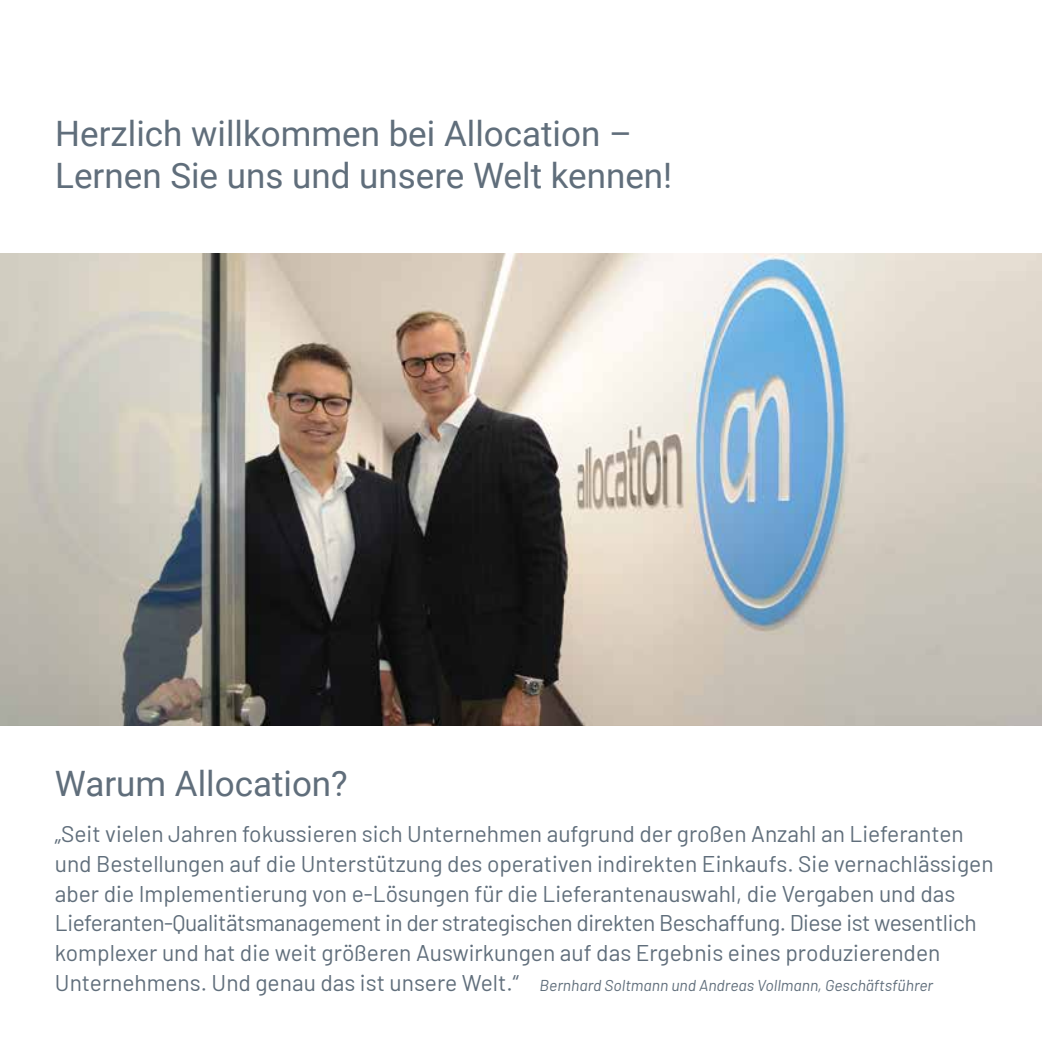
<style>
.page{position:relative;width:1042px;height:1042px;background:#fff}
.page>*{position:absolute;margin:0;border:0;box-sizing:border-box;transform-origin:0 0}
.t1{font:35px/42px "Roboto";color:#606e7b}
.t2{font:22.75px/29.8px "Barlow";color:#606e7b}
.t3{font:italic 15.75px "Barlow";color:#606e7b}
</style>
<div class="page">
<img style="left:0;top:254px;width:1042px;height:471px">
<h1 class="t1" style="left:55px;top:111px;width:618px">Herzlich willkommen bei Allocation –<br>Lernen Sie uns und unsere Welt kennen!</h1>
<h1 class="t1" style="left:55px;top:761px;width:294px">Warum Allocation?</h1>
<p class="t2" style="left:55px;top:817px;width:940px">„Seit vielen Jahren fokussieren sich Unternehmen aufgrund der großen Anzahl an Lieferanten und Bestellungen auf die Unterstützung des operativen indirekten Einkaufs. Sie vernachlässigen aber die Implementierung von e-Lösungen für die Lieferantenauswahl, die Vergaben und das Lieferanten-Qualitätsmanagement in der strategischen direkten Beschaffung. Diese ist wesentlich komplexer und hat die weit größeren Auswirkungen auf das Ergebnis eines produzierenden Unternehmens. Und genau das ist unsere Welt.“</p>
<p class="t3" style="left:540px;top:973px;width:395px">Bernhard Soltmann und Andreas Vollmann, Geschäftsführer</p>
</div>
